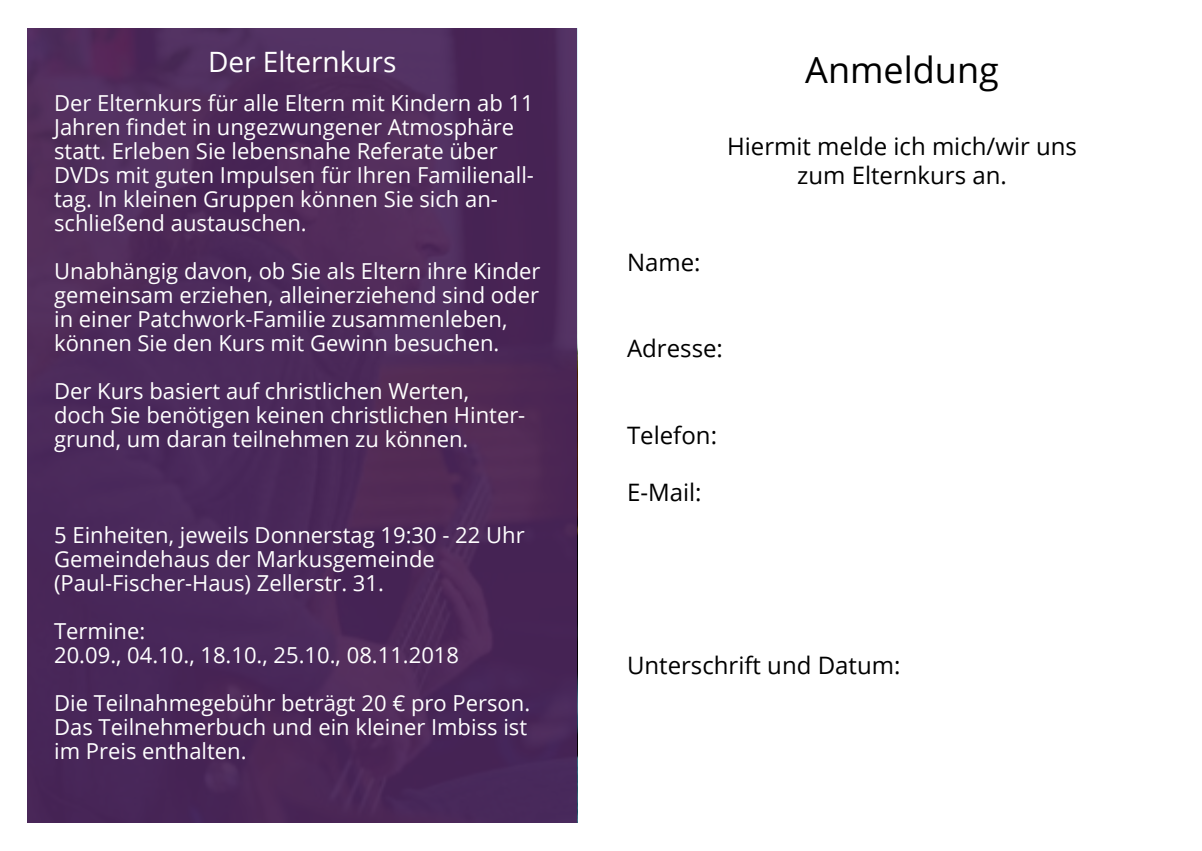
<style>
.page{position:relative;width:1202px;height:851px;background:#fff}
.page>*{position:absolute;margin:0;border:0;box-sizing:border-box;transform-origin:0 0}
.t1{font:36px "Open Sans";color:#000}
.t2{font:28px "Open Sans";color:#fff}
.t3{font:24px/28.8px "Open Sans";color:#000;text-align:center}
.t4{font:22px/24px "Open Sans";color:#fff}
</style>
<div class="page">
<div style="left:27px;top:28px;width:550px;height:794px;background:#4b265b"></div>
<p class="t2" style="left:208px;top:43px;width:190px">Der Elternkurs</p>
<p class="t4" style="left:54px;top:90px;width:481px">Der Elternkurs für alle Eltern mit Kindern ab 11<br>Jahren findet in ungezwungener Atmosphäre statt. Erleben Sie lebensnahe Referate über DVDs mit guten Impulsen für Ihren Familienall&shy;tag. In kleinen Gruppen können Sie sich an&shy;schließend austauschen.</p>
<p class="t4" style="left:54px;top:258px;width:488px">Unabhängig davon, ob Sie als Eltern ihre Kinder gemeinsam erziehen, alleinerziehend sind oder in einer Patchwork-Familie zusammenleben, können Sie den Kurs mit Gewinn besuchen.</p>
<p class="t4" style="left:54px;top:378px;width:473px">Der Kurs basiert auf christlichen Werten, doch Sie benötigen keinen christlichen Hinter&shy;grund, um daran teilnehmen zu können.</p>
<p class="t4" style="left:54px;top:522px;width:472px">5 Einheiten, jeweils Donnerstag 19:30 - 22 Uhr<br>Gemeindehaus der Markusgemeinde (Paul-Fischer-Haus) Zellerstr. 31.</p>
<p class="t4" style="left:54px;top:618px;width:406px">Termine:<br>20.09., 04.10., 18.10., 25.10., 08.11.2018</p>
<p class="t4" style="left:54px;top:690px;width:478px">Die Teilnahmegebühr beträgt 20 € pro Person.<br>Das Teilnehmerbuch und ein kleiner Imbiss ist im Preis enthalten.</p>
<h1 class="t1" style="left:805px;top:46px;width:195px">Anmeldung</h1>
<p class="t3" style="left:727px;top:132px;width:351px">Hiermit melde ich mich/wir uns zum Elternkurs an.</p>
<p class="t3" style="left:627px;top:247px;width:75px">Name:</p>
<p class="t3" style="left:627px;top:333px;width:97px">Adresse:</p>
<p class="t3" style="left:627px;top:420px;width:92px">Telefon:</p>
<p class="t3" style="left:627px;top:477px;width:76px">E-Mail:</p>
<p class="t3" style="left:627px;top:650px;width:275px">Unterschrift und Datum:</p>
</div>
